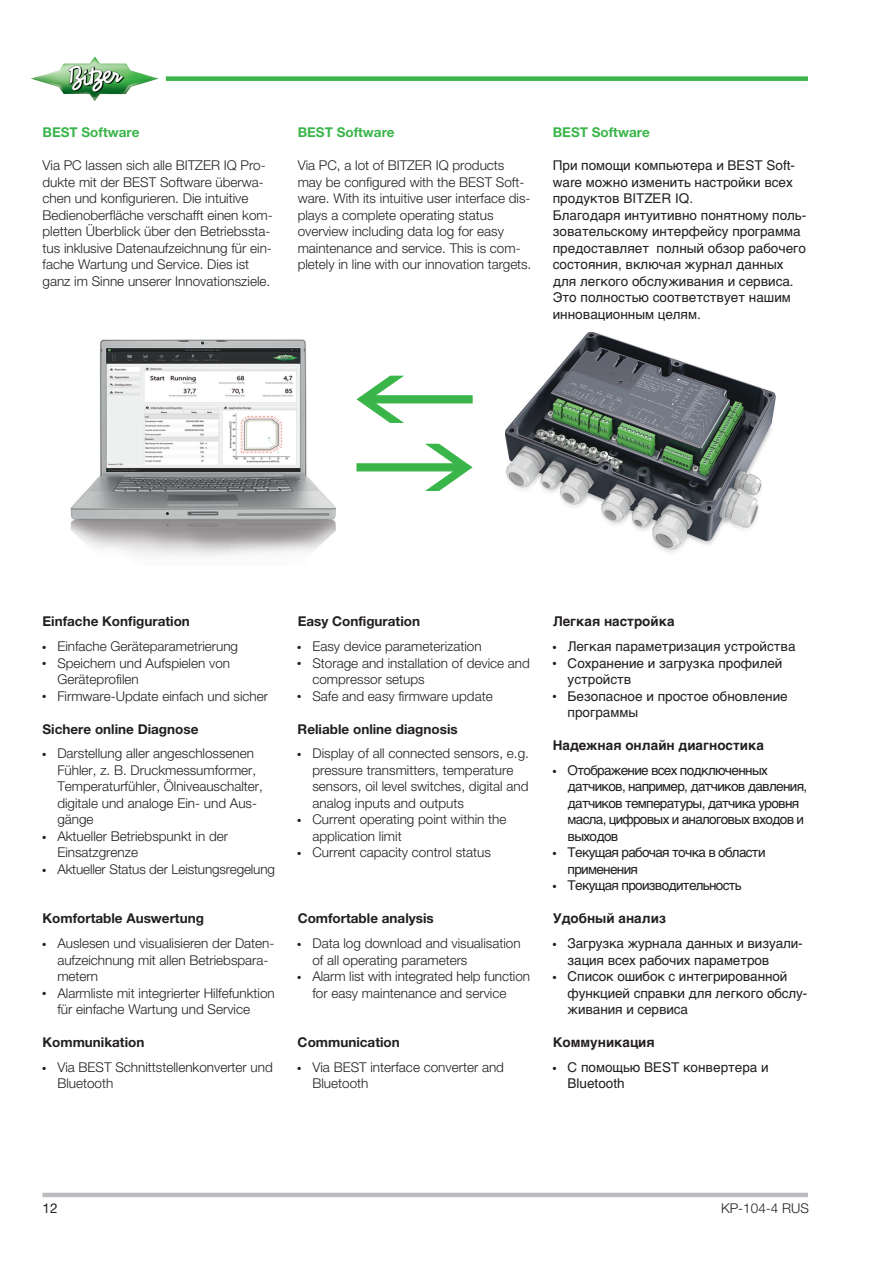
<style>
.page{position:relative;width:893px;height:1263px;background:#fff}
.page>*{position:absolute;margin:0;border:0;box-sizing:border-box;transform-origin:0 0}
.t1{font:300 13.5px/16.5px "Helvetica Neue";color:#231f20}
.t2{font:13.5px/16.5px "Helvetica Cyr Upright";color:#231f20}
.t3{font:13.5px/16.5px "Helvetica Cyr Upright";letter-spacing:-.05em;color:#231f20}
.t4{font:700 13.5px "Helvetica Neue";color:#231f20}
.t5{font:700 13.5px "Helvetica Cyr";color:#231f20}
.t6{font:700 13.5px "Helvetica Neue";color:#3ab54a}
.t7{font:13.5px "Helvetica Neue";color:#231f20}
</style>
<div class="page">
<hr style="left:43px;top:1193px;width:765px;height:4px;background:#bcbdc0">
<div style="left:166px;top:76px;width:642px;height:5px;background:#3ab54a"></div>
<img style="left:31px;top:57px;width:128px;height:44px">
<img style="left:70px;top:339px;width:266px;height:218px">
<svg style="left:356px;top:376px;width:117px;height:47px"></svg>
<svg style="left:356px;top:444px;width:117px;height:47px"></svg>
<img style="left:505px;top:333px;width:270px;height:220px">
<p class="t6" style="left:43px;top:128px;width:98px">BEST Software</p>
<p class="t1" style="left:43px;top:158px;width:232px">Via PC lassen sich alle BITZER IQ Pro&shy;dukte mit der BEST Software überwa&shy;chen und konfigurieren. Die intuitive Bedienoberfläche verschafft einen kom&shy;pletten Überblick über den Betriebssta&shy;tus inklusive Datenaufzeichnung für ein&shy;fache Wartung und Service. Dies ist ganz im Sinne unserer Innovationsziele.</p>
<p class="t6" style="left:298px;top:128px;width:98px">BEST Software</p>
<p class="t1" style="left:298px;top:158px;width:235px">Via PC, a lot of BITZER IQ products may be configured with the BEST Soft&shy;ware. With its intuitive user interface dis&shy;plays a complete operating status overview including data log for easy maintenance and service. This is com&shy;pletely in line with our innovation targets.</p>
<p class="t6" style="left:553px;top:128px;width:98px">BEST Software</p>
<p class="t2" style="left:553px;top:158px;width:255px">При помощи компьютера и BEST Soft&shy;ware можно изменить настройки всех продуктов BITZER IQ.<br>Благодаря интуитивно понятному поль&shy;зовательскому интерфейсу программа предоставляет полный обзор рабочего состояния, включая журнал данных для легкого обслуживания и сервиса.<br>Это полностью соответствует нашим инновационным целям.</p>
<p class="t4" style="left:43px;top:617px;width:149px">Einfache Konfiguration</p>
<p class="t1" style="left:43px;top:639px;width:197px">● Einfache Geräteparametrierung</p>
<p class="t1" style="left:57px;top:656px;width:174px;text-indent:-15px">● Speichern und Aufspielen von<br>Geräteprofilen</p>
<p class="t1" style="left:43px;top:689px;width:227px">● Firmware-Update einfach und sicher</p>
<p class="t4" style="left:43px;top:724px;width:157px">Sichere online Diagnose</p>
<p class="t1" style="left:57px;top:746px;width:207px;text-indent:-15px">● Darstellung aller angeschlossenen<br>Fühler, z. B. Druckmessumformer,<br>Temperaturfühler, Ölniveauschalter, digitale und analoge Ein- und Aus&shy;gänge</p>
<p class="t1" style="left:57px;top:829px;width:172px;text-indent:-15px">● Aktueller Betriebspunkt in der<br>Einsatzgrenze</p>
<p class="t1" style="left:43px;top:862px;width:234px">● Aktueller Status der Leistungsregelung</p>
<p class="t4" style="left:43px;top:914px;width:163px">Komfortable Auswertung</p>
<p class="t1" style="left:57px;top:936px;width:219px;text-indent:-15px">● Auslesen und visualisieren der Daten&shy;aufzeichnung mit allen Betriebspara&shy;metern</p>
<p class="t1" style="left:57px;top:986px;width:219px;text-indent:-15px">● Alarmliste mit integrierter Hilfefunktion für einfache Wartung und Service</p>
<p class="t4" style="left:43px;top:1037px;width:103px">Kommunikation</p>
<p class="t1" style="left:57px;top:1060px;width:217px;text-indent:-15px">● Via BEST Schnittstellenkonverter und<br>Bluetooth</p>
<p class="t4" style="left:298px;top:617px;width:124px">Easy Configuration</p>
<p class="t1" style="left:298px;top:639px;width:186px">● Easy device parameterization</p>
<p class="t1" style="left:312px;top:656px;width:219px;text-indent:-15px">● Storage and installation of device and compressor setups</p>
<p class="t1" style="left:298px;top:689px;width:197px">● Safe and easy firmware update</p>
<p class="t4" style="left:298px;top:724px;width:162px">Reliable online diagnosis</p>
<p class="t1" style="left:312px;top:746px;width:218px;text-indent:-15px">● Display of all connected sensors, e.g. pressure transmitters, temperature sensors, oil level switches, digital and analog inputs and outputs</p>
<p class="t1" style="left:312px;top:812px;width:195px;text-indent:-15px">● Current operating point within the application limit</p>
<p class="t1" style="left:298px;top:845px;width:195px">● Current capacity control status</p>
<p class="t4" style="left:298px;top:914px;width:138px">Comfortable analysis</p>
<p class="t1" style="left:312px;top:936px;width:210px;text-indent:-15px">● Data log download and visualisation of all operating parameters</p>
<p class="t1" style="left:312px;top:969px;width:219px;text-indent:-15px">● Alarm list with integrated help function for easy maintenance and service</p>
<p class="t4" style="left:298px;top:1037px;width:104px">Communication</p>
<p class="t1" style="left:312px;top:1060px;width:193px;text-indent:-15px">● Via BEST interface converter and<br>Bluetooth</p>
<p class="t5" style="left:553px;top:617px;width:123px">Легкая настройка</p>
<p class="t2" style="left:553px;top:639px;width:244px">● Легкая параметризация устройства</p>
<p class="t2" style="left:568px;top:656px;width:216px;text-indent:-15px">● Сохранение и загрузка профилей устройств</p>
<p class="t2" style="left:568px;top:689px;width:222px;text-indent:-15px">● Безопасное и простое обновление программы</p>
<p class="t5" style="left:553px;top:740px;width:213px">Надежная онлайн диагностика</p>
<p class="t3" style="left:568px;top:763px;width:241px;text-indent:-15px">● Отображение всех подключенных датчиков, например, датчиков давления, датчиков температуры, датчика уровня масла, цифровых и аналоговых входов и выходов</p>
<p class="t3" style="left:568px;top:846px;width:199px;text-indent:-15px">● Текущая рабочая точка в области применения</p>
<p class="t3" style="left:553px;top:879px;width:190px">● Текущая производительность</p>
<p class="t5" style="left:553px;top:914px;width:115px">Удобный анализ</p>
<p class="t2" style="left:568px;top:936px;width:237px;text-indent:-15px">● Загрузка журнала данных и визуали&shy;зация всех рабочих параметров</p>
<p class="t2" style="left:568px;top:969px;width:241px;text-indent:-15px">● Список ошибок с интегрированной функцией справки для легкого обслу&shy;живания и сервиса</p>
<p class="t5" style="left:553px;top:1037px;width:103px">Коммуникация</p>
<p class="t2" style="left:568px;top:1060px;width:203px;text-indent:-15px">● С помощью BEST конвертера и<br>Bluetooth</p>
<p class="t7" style="left:43px;top:1203px;width:17px">12</p>
<p class="t1" style="left:721px;top:1201px;width:89px">KP-104-4 RUS</p>
</div>
